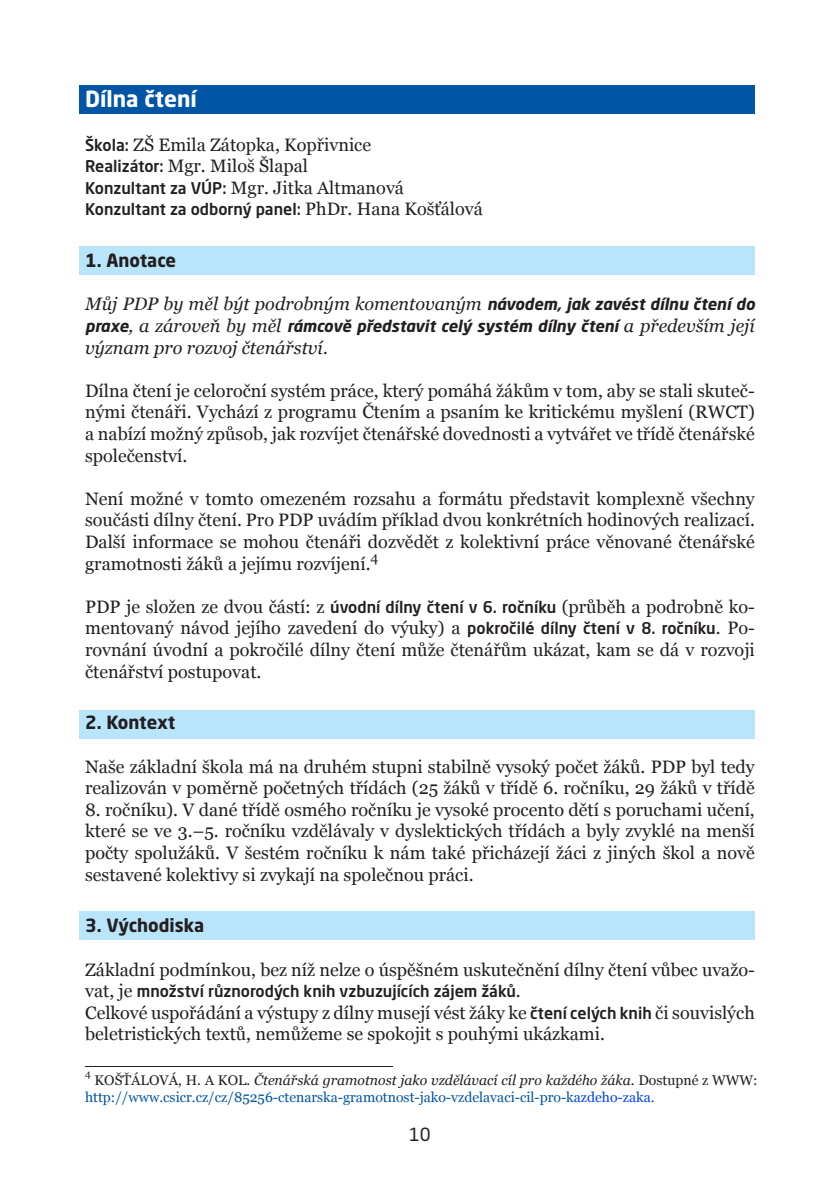
<style>
.page{position:relative;width:840px;height:1191px;background:#fff}
.page>*{position:absolute;margin:0;border:0;box-sizing:border-box;transform-origin:0 0}
.bezmezery{font:700 22px "Neo Sans Pro";color:#fff}
.bezmezery-2{font:18px/21.6px "Georgia";color:#231f20}
.bezmezery-3{font:italic 18px "Georgia";color:#231f20}
.bezmezery-4{font:700 18px "Neo Sans Pro";color:#231f20}
.bezmezery-5{font:700 18px "Neo Sans Pro";letter-spacing:-.02em;color:#231f20}
.t1{font:18px "Neo Sans Pro";color:#231f20}
.bezmezery-6{font:500 16px "Neo Sans Pro";color:#231f20}
.bezmezery-7{font:italic 700 16px "Neo Sans Pro";color:#231f20}
.bezmezery-8{font:14px/16.8px "Georgia";color:#0155a5}
.bezmezery-9{font:10px "Georgia";color:#231f20}
.s1{font-family:"Neo Sans Pro";font-weight:500;font-size:16px}
.s2{font-family:"Georgia";font-weight:400;font-size:18px}
.s3{font-family:"Neo Sans Pro";font-weight:700;font-size:16px}
.s4{color:#231f20}
.s5{font-style:italic;color:#231f20}
.s6{color:#0040fa}
</style>
<div class="page">
<div style="left:79px;top:911px;width:675px;height:29px;background:#b9e5fa"></div>
<div style="left:79px;top:710px;width:675px;height:28px;background:#b9e5fa"></div>
<div style="left:79px;top:247px;width:675px;height:28px;background:#b9e5fa"></div>
<div style="left:79px;top:86px;width:675px;height:28px;background:#0155a5"></div>
<hr style="left:85px;top:1066px;width:307px;height:1px;background:#231f20">
<p class="bezmezery" style="left:85px;top:85px;width:113px">Dílna čtení</p>
<p class="bezmezery-2" style="left:85px;top:133px;width:287px"><span class="s1">Škola:</span> ZŠ Emila Zátopka, Kopřivnice</p>
<p class="bezmezery-2" style="left:85px;top:155px;width:224px"><span class="s1">Realizátor:</span> Mgr. Miloš Šlapal</p>
<p class="bezmezery-2" style="left:85px;top:177px;width:320px"><span class="s1">Konzultant za VÚP:</span> Mgr. Jitka Altmanová</p>
<p class="bezmezery-6" style="left:85px;top:199px;width:399px">Konzultant za odborný panel: <span class="s2">PhDr. Hana Košťálová</span></p>
<p class="bezmezery-4" style="left:85px;top:249px;width:92px">1. Anotace</p>
<p class="bezmezery-3" style="left:85px;top:294px;width:670px">Můj PDP by měl být podrobným komentovaným <span class="s3">návodem, jak zavést dílnu čtení do</span></p>
<p class="bezmezery-7" style="left:85px;top:316px;width:670px">praxe<span class="s2">, a zároveň by měl</span> rámcově představit celý systém dílny čtení <span class="s2">a především její</span></p>
<p class="bezmezery-3" style="left:85px;top:337px;width:244px">význam pro rozvoj čtenářství.</p>
<p class="bezmezery-2" style="left:85px;top:380px;width:671px">Dílna čtení je celoroční systém práce, který pomáhá žákům v tom, aby se stali skuteč&shy;nými čtenáři. Vychází z programu Čtením a psaním ke kritickému myšlení (RWCT)</p>
<p class="bezmezery-2" style="left:85px;top:423px;width:670px">a nabízí možný způsob, jak rozvíjet čtenářské dovednosti a vytvářet ve třídě čtenářské společenství.</p>
<p class="bezmezery-2" style="left:85px;top:488px;width:670px;text-align:justify">Není možné v tomto omezeném rozsahu a formátu představit komplexně všechny součásti dílny čtení. Pro PDP uvádím příklad dvou konkrétních hodinových realizací.<br>Další informace se mohou čtenáři dozvědět z kolektivní práce věnované čtenářské gramotnosti žáků a jejímu rozvíjení.<sup>4</sup></p>
<p class="bezmezery-2" style="left:85px;top:596px;width:670px;text-align:justify">PDP je složen ze dvou částí: z <span class="s1">úvodní dílny čtení v 6. ročníku</span> (průběh a podrobně ko&shy;mentovaný návod jejího zavedení do výuky) a <span class="s1">pokročilé dílny čtení v 8. ročníku</span>. Po&shy;rovnání úvodní a pokročilé dílny čtení může čtenářům ukázat, kam se dá v rozvoji čtenářství postupovat.</p>
<p class="bezmezery-5" style="left:85px;top:711px;width:92px">2. Kontext</p>
<p class="bezmezery-2" style="left:85px;top:755px;width:670px">Naše základní škola má na druhém stupni stabilně vysoký počet žáků. PDP byl tedy realizován v poměrně početných třídách (25 žáků v třídě 6. ročníku, 29 žáků v třídě</p>
<p class="bezmezery-2" style="left:85px;top:798px;width:670px;text-align:justify">8. ročníku). V dané třídě osmého ročníku je vysoké procento dětí s poruchami učení, které se ve 3.–5. ročníku vzdělávaly v dyslektických třídách a byly zvyklé na menší počty spolužáků. V šestém ročníku k nám také přicházejí žáci z jiných škol a nově sestavené kolektivy si zvykají na společnou práci.</p>
<p class="bezmezery-4" style="left:85px;top:914px;width:121px">3. Východiska</p>
<p class="bezmezery-2" style="left:85px;top:958px;width:670px">Základní podmínkou, bez níž nelze o úspěšném uskutečnění dílny čtení vůbec uvažo-</p>
<p class="bezmezery-6" style="left:85px;top:981px;width:437px"><span class="s2">vat, je</span> množství různorodých knih vzbuzujících zájem žáků<span class="s2">.</span></p>
<p class="bezmezery-2" style="left:85px;top:1001px;width:670px">Celkové uspořádání a výstupy z dílny musejí vést žáky ke <span class="s1">čtení celých knih</span> či souvislých beletristických textů, nemůžeme se spokojit s pouhými ukázkami.</p>
<p class="bezmezery-9" style="left:85px;top:1067px;width:7px">4</p>
<p class="bezmezery-8" style="left:85px;top:1071px;width:673px;text-indent:9px"><span class="s4">KOŠŤÁLOVÁ, H. A KOL.</span> <span class="s5">Čtenářská gramotnost jako vzdělávací cíl pro každého žáka</span><span class="s4">. Dostupné z WWW: </span>http://www.csicr.cz/cz/85256-ctenarska-gramotnost-jako-vzdelavaci-cil-pro-k<span class="s6">azdeho-zaka</span>.</p>
<p class="t1" style="left:409px;top:1123px;width:23px">10</p>
</div>
